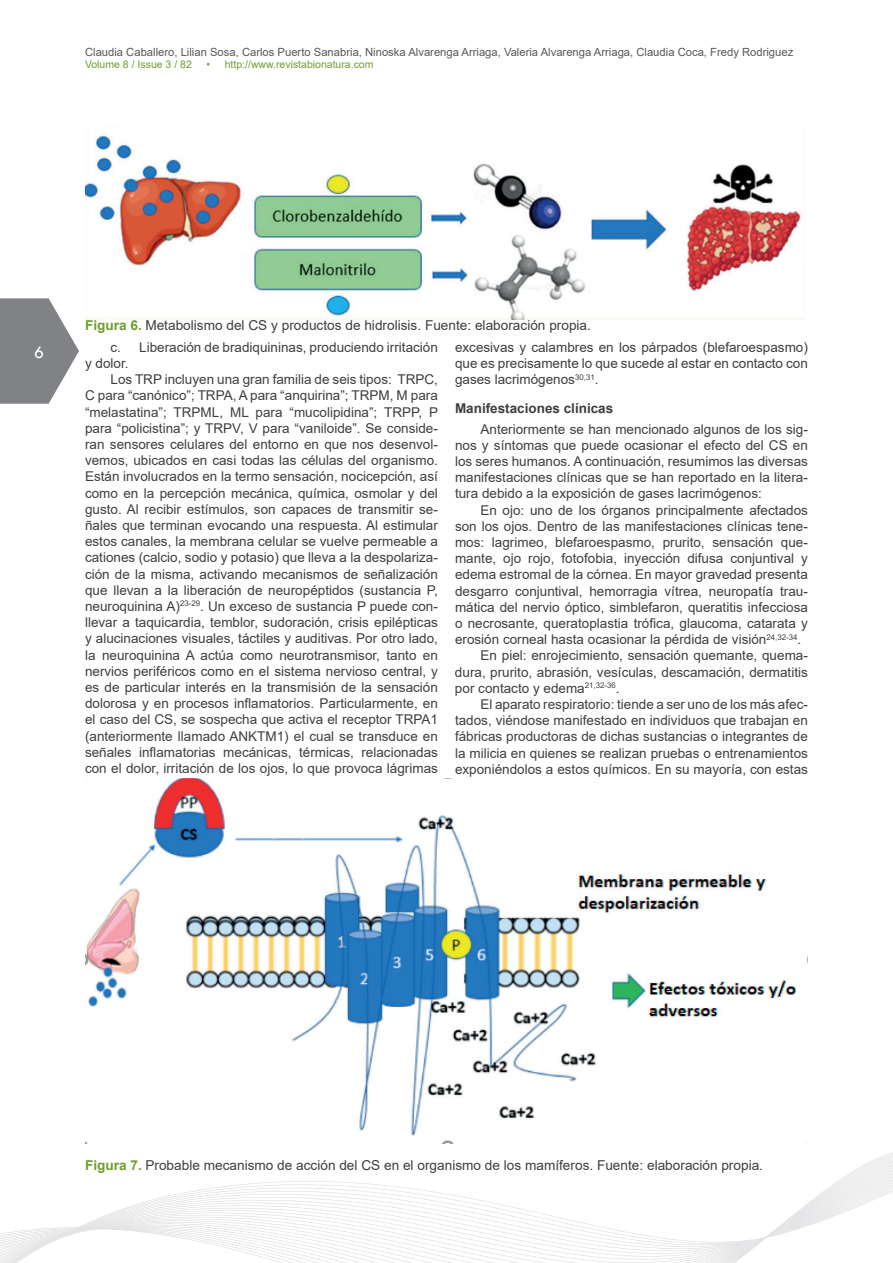
<style>
.page{position:relative;width:893px;height:1263px;background:#fff}
.page>*{position:absolute;margin:0;border:0;box-sizing:border-box;transform-origin:0 0}
.t1{font:18px "Tw Cen";color:#fff}
.t2{font:13.65px "Arial";color:#3e3e3f}
.t3{font:13.5px/16.2px "Arial";color:#3e3e3f;text-align:justify}
.t4{font:700 13.5px "Arial";color:#3e3e3f}
.t5{font:11.25px "Arial";color:#57585a}
.t6{font:10.5px "Arial";color:#709e2e}
.s1{font-weight:700;color:#709e2e}
</style>
<div class="page">
<svg style="left:0;top:298px;width:79px;height:106px"></svg>
<svg style="left:0;top:1152px;width:893px;height:111px"></svg>
<img style="left:85px;top:135px;width:717px;height:184px">
<img style="left:85px;top:778px;width:723px;height:365px">
<p class="t5" style="left:85px;top:44px;width:710px">Claudia Caballero, Lilian Sosa, Carlos Puerto Sanabria, Ninoska Alvarenga Arriaga, Valeria Alvarenga Arriaga, Claudia Coca, Fredy Rodriguez</p>
<p class="t6" style="left:85px;top:57px;width:108px">Volume 8 / Issue 3 / 82</p>
<p class="t6" style="left:206px;top:57px;width:169px">• http://www.revistabionatura.com</p>
<p class="t2" style="left:85px;top:315px;width:507px"><span class="s1">Figura 6.</span> Metabolismo del CS y productos de hidrolisis. Fuente: elaboración propia.</p>
<h1 class="t1" style="left:34px;top:341px;width:11px">6</h1>
<p class="t3" style="left:85px;top:339px;width:354px;text-indent:26px">c. Liberación de bradiquininas, produciendo irritación y dolor.</p>
<p class="t3" style="left:85px;top:371px;width:355px;text-indent:26px">Los TRP incluyen una gran familia de seis tipos: TRPC, C para “canónico”; TRPA, A para “anquirina”; TRPM, M para “melastatina”; TRPML, ML para “mucolipidina”; TRPP, P para “policistina”; y TRPV, V para “vaniloide”. Se conside&shy;ran sensores celulares del entorno en que nos desenvol&shy;vemos, ubicados en casi todas las células del organismo.<br>Están involucrados en la termo sensación, nocicepción, así como en la percepción mecánica, química, osmolar y del gusto. Al recibir estímulos, son capaces de transmitir se&shy;ñales que terminan evocando una respuesta. Al estimular estos canales, la membrana celular se vuelve permeable a cationes (calcio, sodio y potasio) que lleva a la despolariza&shy;ción de la misma, activando mecanismos de señalización que llevan a la liberación de neuropéptidos (sustancia P, neuroquinina A)<sup>23-29</sup>. Un exceso de sustancia P puede con&shy;llevar a taquicardia, temblor, sudoración, crisis epilépticas y alucinaciones visuales, táctiles y auditivas. Por otro lado, la neuroquinina A actúa como neurotransmisor, tanto en nervios periféricos como en el sistema nervioso central, y es de particular interés en la transmisión de la sensación dolorosa y en procesos inflamatorios. Particularmente, en el caso del CS, se sospecha que activa el receptor TRPA1 (anteriormente llamado ANKTM1) el cual se transduce en señales inflamatorias mecánicas, térmicas, relacionadas con el dolor, irritación de los ojos, lo que provoca lágrimas</p>
<p class="t3" style="left:455px;top:339px;width:354px">excesivas y calambres en los párpados (blefaroespasmo) que es precisamente lo que sucede al estar en contacto con gases lacrimógenos<sup>30,31</sup>.</p>
<p class="t4" style="left:455px;top:399px;width:160px">Manifestaciones clínicas</p>
<p class="t3" style="left:455px;top:421px;width:354px;text-indent:26px">Anteriormente se han mencionado algunos de los sig&shy;nos y síntomas que puede ocasionar el efecto del CS en los seres humanos. A continuación, resumimos las diversas manifestaciones clínicas que se han reportado en la litera&shy;tura debido a la exposición de gases lacrimógenos:</p>
<p class="t3" style="left:480px;top:502px;width:329px">En ojo: uno de los órganos principalmente afectados</p>
<p class="t3" style="left:455px;top:518px;width:354px">son los ojos. Dentro de las manifestaciones clínicas tene-</p>
<p class="t3" style="left:455px;top:534px;width:354px">mos: lagrimeo, blefaroespasmo, prurito, sensación que-</p>
<p class="t3" style="left:455px;top:550px;width:354px">mante, ojo rojo, fotofobia, inyección difusa conjuntival y</p>
<p class="t3" style="left:455px;top:566px;width:354px">edema estromal de la córnea. En mayor gravedad presenta</p>
<p class="t3" style="left:455px;top:583px;width:354px">desgarro conjuntival, hemorragia vítrea, neuropatía trau-</p>
<p class="t3" style="left:455px;top:599px;width:354px">mática del nervio óptico, simblefaron, queratitis infecciosa</p>
<p class="t3" style="left:455px;top:615px;width:354px">o necrosante, queratoplastia trófica, glaucoma, catarata y</p>
<p class="t3" style="left:455px;top:631px;width:348px">erosión corneal hasta ocasionar la pérdida de visión<sup>24,32-34</sup>.</p>
<p class="t3" style="left:480px;top:647px;width:329px">En piel: enrojecimiento, sensación quemante, quema-</p>
<p class="t3" style="left:455px;top:664px;width:354px">dura, prurito, abrasión, vesículas, descamación, dermatitis</p>
<p class="t3" style="left:455px;top:680px;width:166px">por contacto y edema<sup>21,32-36</sup>.</p>
<p class="t3" style="left:480px;top:696px;width:329px">El aparato respiratorio: tiende a ser uno de los más afec-</p>
<p class="t3" style="left:455px;top:712px;width:354px">tados, viéndose manifestado en individuos que trabajan en</p>
<p class="t3" style="left:455px;top:728px;width:354px">fábricas productoras de dichas sustancias o integrantes de</p>
<p class="t3" style="left:455px;top:745px;width:354px">la milicia en quienes se realizan pruebas o entrenamientos</p>
<p class="t3" style="left:455px;top:761px;width:354px">exponiéndolos a estos químicos. En su mayoría, con estas</p>
<p class="t2" style="left:85px;top:1156px;width:679px"><span class="s1">Figura 7.</span> Probable mecanismo de acción del CS en el organismo de los mamíferos. Fuente: elaboración propia.</p>
</div>
